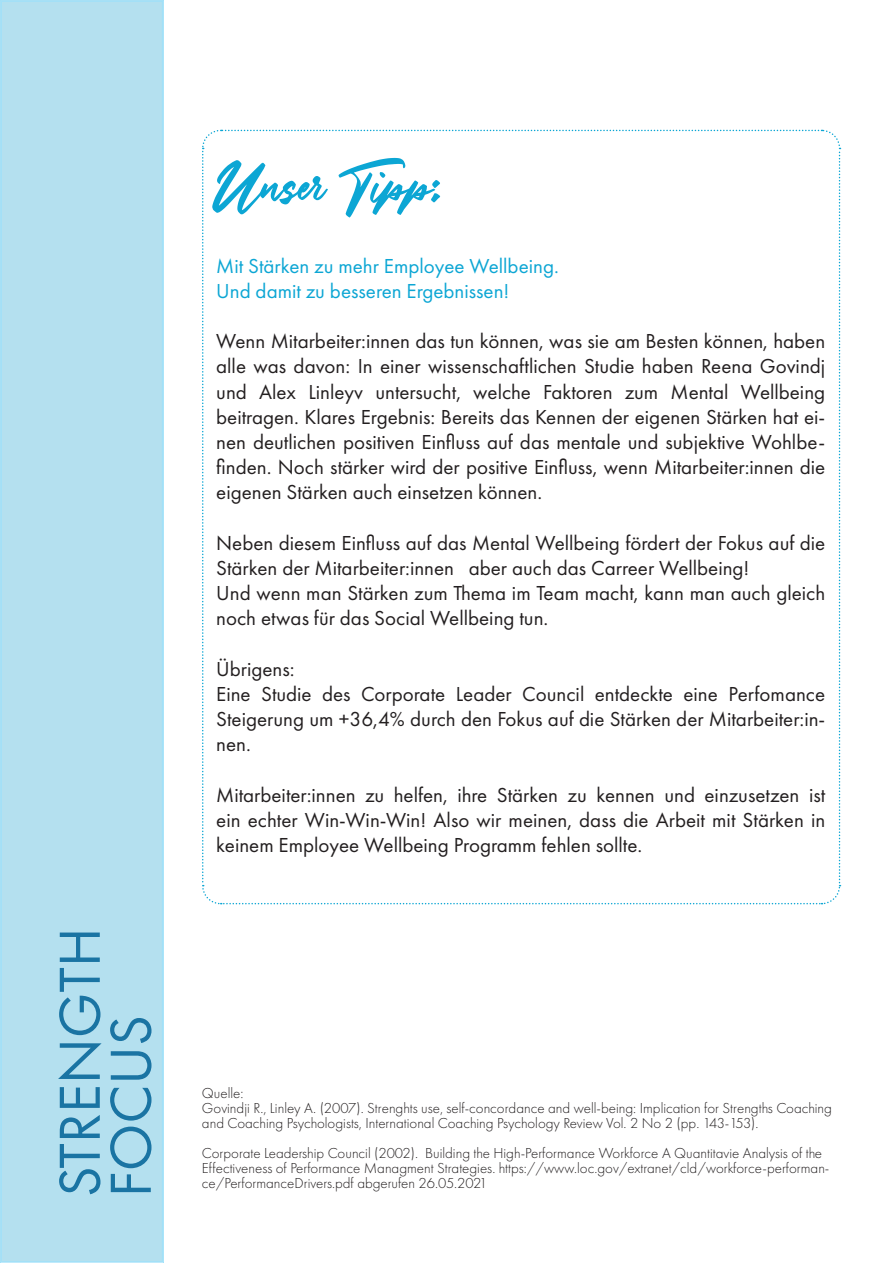
<style>
.page{position:relative;width:893px;height:1263px;background:#fff}
.page>*{position:absolute;margin:0;border:0;box-sizing:border-box;transform-origin:0 0}
.t1{font:72px "Castinos";color:#0ca6d4}
.t2{font:60px "Futura PT";color:#0a5486}
.t3{font:21px/25.2px "Futura PT";color:#231f20;text-align:justify}
.t4{font:21px/25.2px "Futura PT";color:#0ca6d4}
.t5{font:300 15px/15px "Futura PT";color:#231f20}
</style>
<div class="page">
<div style="left:0;top:0;width:164px;height:1263px;background:#b4e0ef"></div>
<svg style="left:202px;top:129px;width:639px;height:776px"></svg>
<p class="t2" style="left:44px;top:1197px;width:271px;rotate:-90deg">STRENGTH</p>
<p class="t2" style="left:95px;top:1197px;width:184px;rotate:-90deg">FOCUS</p>
<p class="t1" style="left:210px;top:143px;width:235px">Unser Tipp:</p>
<p class="t4" style="left:216px;top:253px;width:344px">Mit Stärken zu mehr Employee Wellbeing.<br>Und damit zu besseren Ergebnissen!</p>
<p class="t3" style="left:216px;top:328px;width:610px">Wenn Mitarbeiter:innen das tun können, was sie am Besten können, haben alle was davon: In einer wissenschaftlichen Studie haben Reena Govindj und Alex Linleyv untersucht, welche Faktoren zum Mental Wellbeing beitragen. Klares Ergebnis: Bereits das Kennen der eigenen Stärken hat ei&shy;nen deutlichen positiven Einfluss auf das mentale und subjektive Wohlbe&shy;finden. Noch stärker wird der positive Einfluss, wenn Mitarbeiter:innen die eigenen Stärken auch einsetzen können.</p>
<p class="t3" style="left:216px;top:530px;width:610px">Neben diesem Einfluss auf das Mental Wellbeing fördert der Fokus auf die<br>Stärken der Mitarbeiter:innen aber auch das Carreer Wellbeing!</p>
<p class="t3" style="left:216px;top:580px;width:611px">Und wenn man Stärken zum Thema im Team macht, kann man auch gleich noch etwas für das Social Wellbeing tun.</p>
<p class="t3" style="left:216px;top:656px;width:80px">Übrigens:</p>
<p class="t3" style="left:216px;top:681px;width:610px">Eine Studie des Corporate Leader Council entdeckte eine Perfomance Steigerung um +36,4% durch den Fokus auf die Stärken der Mitarbeiter:in&shy;nen.</p>
<p class="t3" style="left:216px;top:782px;width:611px">Mitarbeiter:innen zu helfen, ihre Stärken zu kennen und einzusetzen ist ein echter Win-Win-Win! Also wir meinen, dass die Arbeit mit Stärken in keinem Employee Wellbeing Programm fehlen sollte.</p>
<p class="t5" style="left:202px;top:1085px;width:43px">Quelle:</p>
<p class="t5" style="left:202px;top:1100px;width:632px">Govindji R., Linley A. (2007). Strenghts use, self-concordance and well-being: Implication for Strengths Coaching and Coaching Psychologists, International Coaching Psychology Review Vol. 2 No 2 (pp. 143-153).</p>
<p class="t5" style="left:202px;top:1145px;width:629px">Corporate Leadership Council (2002). Building the High-Performance Workforce A Quantitavie Analysis of the<br>Effectiveness of Performance Managment Strategies. https://www.loc.gov/extranet/cld/workforce-performan&shy;ce/PerformanceDrivers.pdf abgerufen 26.05.2021</p>
</div>
